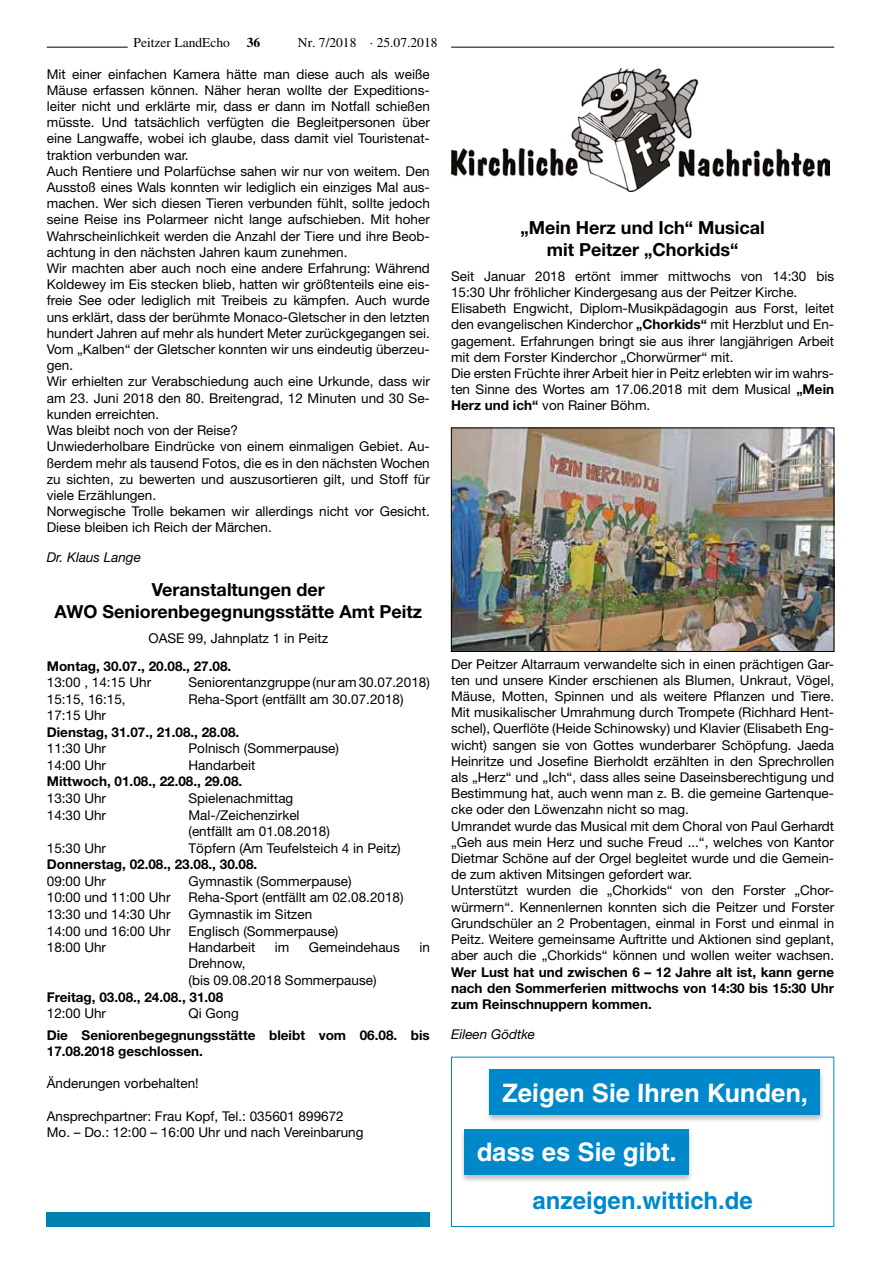
<style>
.page{position:relative;width:881px;height:1263px;background:#fff}
.page>*{position:absolute;margin:0;border:0;box-sizing:border-box;transform-origin:0 0}
.t1{font:700 25.5px "Helvetica LT";color:#fff}
.t2{font:700 24px "Helvetica LT";color:#0088ca}
.t3{font:700 18px/21.6px "Helvetica Neue LT";color:#000;text-align:center}
.t4{font:13.5px/16.2px "Helvetica Neue LT";color:#000}
.t5{font:700 13.5px/16.2px "Helvetica Neue LT";color:#000;text-align:justify}
.t6{font:13.5px "Times LT";color:#000}
.t7{font:italic 13.5px "Helvetica Neue LT";color:#000}
.s1{font-weight:700}
</style>
<div class="page">
<hr style="left:47px;top:47px;width:81px;height:1px;background:#000">
<hr style="left:451px;top:47px;width:382px;height:1px;background:#000">
<img style="left:451px;top:68px;width:378px;height:124px">
<img style="left:453px;top:430px;width:378px;height:220px">
<div style="left:451px;top:428px;width:382px;height:224px;border:1px solid #000"></div>
<div style="left:47px;top:1212px;width:382px;height:15px;background:#0082b0"></div>
<div style="left:451px;top:1057px;width:382px;height:170px;border:1px solid #0088ca"></div>
<div style="left:459px;top:1128px;width:234px;height:55px;background:#000;opacity:.26"></div>
<div style="left:463px;top:1129px;width:225px;height:45px;background:#0088ca"></div>
<div style="left:485px;top:1069px;width:339px;height:55px;background:#000;opacity:.26"></div>
<div style="left:489px;top:1069px;width:330px;height:46px;background:#0088ca"></div>
<p class="t6" style="left:133px;top:34px;width:128px">Peitzer LandEcho <span class="s1">36</span></p>
<p class="t6" style="left:298px;top:34px;width:141px">Nr. 7/2018 · 25.07.2018</p>
<p class="t4" style="left:47px;top:66px;width:384px">Mit einer einfachen Kamera hätte man diese auch als weiße Mäuse erfassen können. Näher heran wollte der Expeditions&shy;leiter nicht und erklärte mir, dass er dann im Notfall schießen müsste. Und tatsächlich verfügten die Begleitpersonen über eine Langwaffe, wobei ich glaube, dass damit viel Touristenat&shy;traktion verbunden war.<br>Auch Rentiere und Polarfüchse sahen wir nur von weitem. Den Ausstoß eines Wals konnten wir lediglich ein einziges Mal aus&shy;machen. Wer sich diesen Tieren verbunden fühlt, sollte jedoch seine Reise ins Polarmeer nicht lange aufschieben. Mit hoher Wahrscheinlichkeit werden die Anzahl der Tiere und ihre Beob&shy;achtung in den nächsten Jahren kaum zunehmen.<br>Wir machten aber auch noch eine andere Erfahrung: Während Koldewey im Eis stecken blieb, hatten wir größtenteils eine eis&shy;freie See oder lediglich mit Treibeis zu kämpfen. Auch wurde uns erklärt, dass der berühmte Monaco-Gletscher in den letzten hundert Jahren auf mehr als hundert Meter zurückgegangen sei.<br>Vom „Kalben“ der Gletscher konnten wir uns eindeutig überzeu&shy;gen.<br>Wir erhielten zur Verabschiedung auch eine Urkunde, dass wir am 23. Juni 2018 den 80. Breitengrad, 12 Minuten und 30 Se&shy;kunden erreichten.<br>Was bleibt noch von der Reise?<br>Unwiederholbare Eindrücke von einem einmaligen Gebiet. Au&shy;ßerdem mehr als tausend Fotos, die es in den nächsten Wochen zu sichten, zu bewerten und auszusortieren gilt, und Stoff für viele Erzählungen.<br>Norwegische Trolle bekamen wir allerdings nicht vor Gesicht.<br>Diese bleiben ich Reich der Märchen.</p>
<p class="t7" style="left:47px;top:549px;width:96px">Dr. Klaus Lange</p>
<h3 class="t3" style="left:54px;top:579px;width:369px">Veranstaltungen der<br>AWO Seniorenbegegnungsstätte Amt Peitz</h3>
<p class="t4" style="left:148px;top:630px;width:181px">OASE 99, Jahnplatz 1 in Peitz</p>
<p class="t5" style="left:47px;top:657px;width:186px">Montag, 30.07., 20.08., 27.08.</p>
<p class="t4" style="left:47px;top:674px;width:106px">13:00 , 14:15 Uhr</p>
<p class="t4" style="left:188px;top:674px;width:243px">Seniorentanzgruppe (nur am 30.07.2018)</p>
<p class="t4" style="left:47px;top:691px;width:80px">15:15, 16:15,<br>17:15 Uhr</p>
<p class="t4" style="left:188px;top:691px;width:216px">Reha-Sport (entfällt am 30.07.2018)</p>
<p class="t5" style="left:47px;top:723px;width:194px">Dienstag, 31.07., 21.08., 28.08.</p>
<p class="t4" style="left:47px;top:740px;width:61px">11:30 Uhr</p>
<p class="t4" style="left:188px;top:740px;width:152px">Polnisch (Sommerpause)</p>
<p class="t4" style="left:47px;top:757px;width:61px">14:00 Uhr</p>
<p class="t4" style="left:188px;top:757px;width:68px">Handarbeit</p>
<p class="t5" style="left:47px;top:773px;width:197px">Mittwoch, 01.08., 22.08., 29.08.</p>
<p class="t4" style="left:47px;top:790px;width:61px">13:30 Uhr</p>
<p class="t4" style="left:188px;top:790px;width:106px">Spielenachmittag</p>
<p class="t4" style="left:47px;top:807px;width:61px">14:30 Uhr</p>
<p class="t4" style="left:188px;top:807px;width:143px">Mal-/Zeichenzirkel (entfällt am 01.08.2018)</p>
<p class="t4" style="left:47px;top:839px;width:61px">15:30 Uhr</p>
<p class="t4" style="left:188px;top:839px;width:214px">Töpfern (Am Teufelsteich 4 in Peitz)</p>
<p class="t5" style="left:47px;top:856px;width:212px">Donnerstag, 02.08., 23.08., 30.08.</p>
<p class="t4" style="left:47px;top:873px;width:61px">09:00 Uhr</p>
<p class="t4" style="left:188px;top:873px;width:165px">Gymnastik (Sommerpause)</p>
<p class="t4" style="left:47px;top:889px;width:125px">10:00 und 11:00 Uhr</p>
<p class="t4" style="left:188px;top:889px;width:216px">Reha-Sport (entfällt am 02.08.2018)</p>
<p class="t4" style="left:47px;top:906px;width:125px">13:30 und 14:30 Uhr</p>
<p class="t4" style="left:188px;top:906px;width:125px">Gymnastik im Sitzen</p>
<p class="t4" style="left:47px;top:922px;width:125px">14:00 und 16:00 Uhr</p>
<p class="t4" style="left:188px;top:922px;width:151px">Englisch (Sommerpause)</p>
<p class="t4" style="left:47px;top:939px;width:61px">18:00 Uhr</p>
<p class="t4" style="left:188px;top:939px;width:68px">Handarbeit</p>
<p class="t4" style="left:275px;top:939px;width:16px">im</p>
<p class="t4" style="left:308px;top:939px;width:93px">Gemeindehaus</p>
<p class="t4" style="left:419px;top:939px;width:12px">in</p>
<p class="t4" style="left:188px;top:955px;width:189px;line-height:16.6px">Drehnow,<br>(bis 09.08.2018 Sommerpause)</p>
<p class="t5" style="left:47px;top:988px;width:178px">Freitag, 03.08., 24.08., 31.08</p>
<p class="t4" style="left:47px;top:1005px;width:61px">12:00 Uhr</p>
<p class="t4" style="left:188px;top:1005px;width:52px">Qi Gong</p>
<p class="t5" style="left:47px;top:1026px;width:384px">Die Seniorenbegegnungsstätte bleibt vom 06.08. bis<br>17.08.2018 geschlossen.</p>
<p class="t4" style="left:47px;top:1075px;width:153px">Änderungen vorbehalten!</p>
<p class="t4" style="left:47px;top:1108px;width:318px">Ansprechpartner: Frau Kopf, Tel.: 035601 899672<br>Mo. – Do.: 12:00 – 16:00 Uhr und nach Vereinbarung</p>
<h3 class="t3" style="left:520px;top:217px;width:245px">„Mein Herz und Ich“ Musical mit Peitzer „Chorkids“</h3>
<p class="t4" style="left:451px;top:268px;width:384px">Seit Januar 2018 ertönt immer mittwochs von 14:30 bis 15:30 Uhr fröhlicher Kindergesang aus der Peitzer Kirche.<br>Elisabeth Engwicht, Diplom-Musikpädagogin aus Forst, leitet den evangelischen Kinderchor <span class="s1">„Chorkids“</span> mit Herzblut und En&shy;gagement. Erfahrungen bringt sie aus ihrer langjährigen Arbeit mit dem Forster Kinderchor „Chorwürmer“ mit.<br>Die ersten Früchte ihrer Arbeit hier in Peitz erlebten wir im wahrs&shy;ten Sinne des Wortes am 17.06.2018 mit dem Musical <span class="s1">„Mein Herz und ich“</span> von Rainer Böhm.</p>
<p class="t4" style="left:451px;top:656px;width:384px">Der Peitzer Altarraum verwandelte sich in einen prächtigen Gar&shy;ten und unsere Kinder erschienen als Blumen, Unkraut, Vögel, Mäuse, Motten, Spinnen und als weitere Pflanzen und Tiere.<br>Mit musikalischer Umrahmung durch Trompete (Richhard Hent&shy;schel), Querflöte (Heide Schinowsky) und Klavier (Elisabeth Eng&shy;wicht) sangen sie von Gottes wunderbarer Schöpfung. Jaeda Heinritze und Josefine Bierholdt erzählten in den Sprechrollen als „Herz“ und „Ich“, dass alles seine Daseinsberechtigung und Bestimmung hat, auch wenn man z. B. die gemeine Gartenque&shy;cke oder den Löwenzahn nicht so mag.<br>Umrandet wurde das Musical mit dem Choral von Paul Gerhardt „Geh aus mein Herz und suche Freud ...“, welches von Kantor Dietmar Schöne auf der Orgel begleitet wurde und die Gemein&shy;de zum aktiven Mitsingen gefordert war.<br>Unterstützt wurden die „Chorkids“ von den Forster „Chor&shy;würmern“. Kennenlernen konnten sich die Peitzer und Forster Grundschüler an 2 Probentagen, einmal in Forst und einmal in Peitz. Weitere gemeinsame Auftritte und Aktionen sind geplant, aber auch die „Chorkids“ können und wollen weiter wachsen.</p>
<p class="t5" style="left:451px;top:963px;width:384px">Wer Lust hat und zwischen 6 – 12 Jahre alt ist, kann gerne nach den Sommerferien mittwochs von 14:30 bis 15:30 Uhr zum Reinschnuppern kommen.</p>
<p class="t7" style="left:451px;top:1026px;width:85px">Eileen Gödtke</p>
<h1 class="t1" style="left:502px;top:1077px;width:308px">Zeigen Sie Ihren Kunden,</h1>
<h1 class="t1" style="left:476px;top:1137px;width:202px">dass es Sie gibt.</h1>
<h2 class="t2" style="left:532px;top:1186px;width:222px">anzeigen.wittich.de</h2>
</div>
